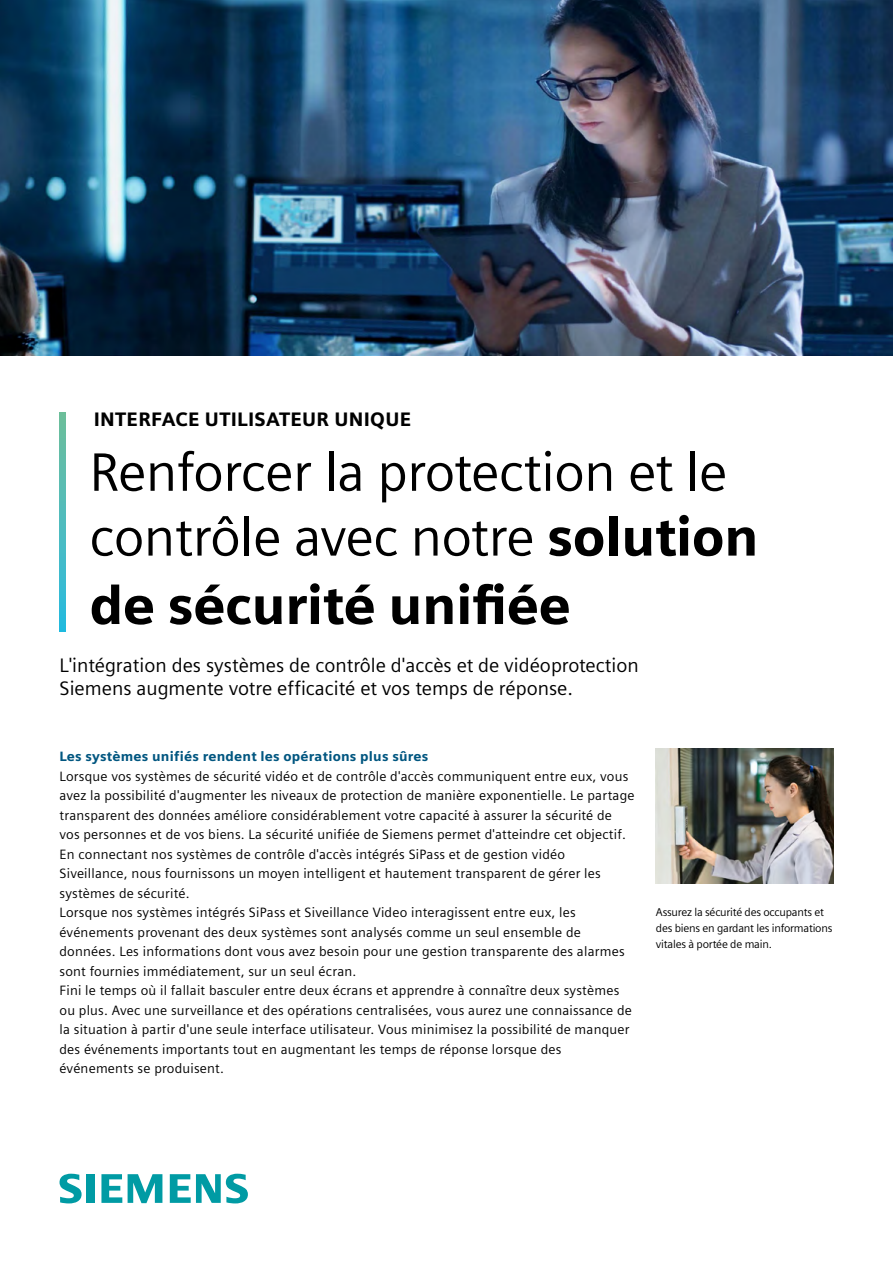
<style>
.page{position:relative;width:893px;height:1263px;background:#fff}
.page>*{position:absolute;margin:0;border:0;box-sizing:border-box;transform-origin:0 0}
._02__Headline_38pt_1{font:54px/66.6px "Siemens Sans";letter-spacing:-.01em;color:#000}
._03__Copy_13pt_120{font:19.5px/23.4px "Siemens Sans";color:#000}
._01__Topline_13pt_12{font:900 19.5px "Siemens Sans";letter-spacing:.015em;color:#000}
.texte_courant{font:13.5px/19.5px "Siemens Sans";letter-spacing:.015em;color:#000}
.sous_titre{font:900 13.5px "Siemens Sans";letter-spacing:.015em;color:#005680}
._06__Caption_7_5pt_3{font:11.25px/15.9px "Siemens Sans";letter-spacing:-.02em;color:#000}
.s1{font-weight:900}
</style>
<div class="page">
<img style="left:0;top:0;width:893px;height:355px">
<svg style="left:60px;top:412px;width:5px;height:219px"></svg>
<img style="left:656px;top:748px;width:177px;height:136px">
<svg style="left:60px;top:1174px;width:34px;height:29px"></svg>
<svg style="left:101px;top:1174px;width:21px;height:29px"></svg>
<svg style="left:128px;top:1174px;width:34px;height:29px"></svg>
<svg style="left:170px;top:1174px;width:78px;height:29px"></svg>
<p class="_01__Topline_13pt_12" style="left:94px;top:404px;width:319px">INTERFACE UTILISATEUR UNIQUE</p>
<p class="_02__Headline_38pt_1" style="left:89px;top:435px;width:671px">Renforcer la protection et le contrôle avec notre <span class="s1">solution de sécurité unifiée</span></p>
<p class="_03__Copy_13pt_120" style="left:60px;top:652px;width:581px">L'intégration des systèmes de contrôle d'accès et de vidéoprotection<br>Siemens augmente votre efficacité et vos temps de réponse.</p>
<p class="sous_titre" style="left:60px;top:746px;width:370px">Les systèmes unifiés rendent les opérations plus sûres</p>
<p class="texte_courant" style="left:60px;top:765px;width:577px">Lorsque vos systèmes de sécurité vidéo et de contrôle d'accès communiquent entre eux, vous avez la possibilité d'augmenter les niveaux de protection de manière exponentielle. Le partage transparent des données améliore considérablement votre capacité à assurer la sécurité de vos personnes et de vos biens. La sécurité unifiée de Siemens permet d'atteindre cet objectif.<br>En connectant nos systèmes de contrôle d'accès intégrés SiPass et de gestion vidéo Siveillance, nous fournissons un moyen intelligent et hautement transparent de gérer les systèmes de sécurité.</p>
<p class="texte_courant" style="left:60px;top:902px;width:567px">Lorsque nos systèmes intégrés SiPass et Siveillance Video interagissent entre eux, les événements provenant des deux systèmes sont analysés comme un seul ensemble de données. Les informations dont vous avez besoin pour une gestion transparente des alarmes sont fournies immédiatement, sur un seul écran.</p>
<p class="texte_courant" style="left:60px;top:980px;width:574px">Fini le temps où il fallait basculer entre deux écrans et apprendre à connaître deux systèmes ou plus. Avec une surveillance et des opérations centralisées, vous aurez une connaissance de la situation à partir d'une seule interface utilisateur. Vous minimisez la possibilité de manquer des événements importants tout en augmentant les temps de réponse lorsque des événements se produisent.</p>
<p class="_06__Caption_7_5pt_3" style="left:656px;top:903px;width:178px">Assurez la sécurité des occupants et des biens en gardant les informations vitales à portée de main.</p>
</div>
